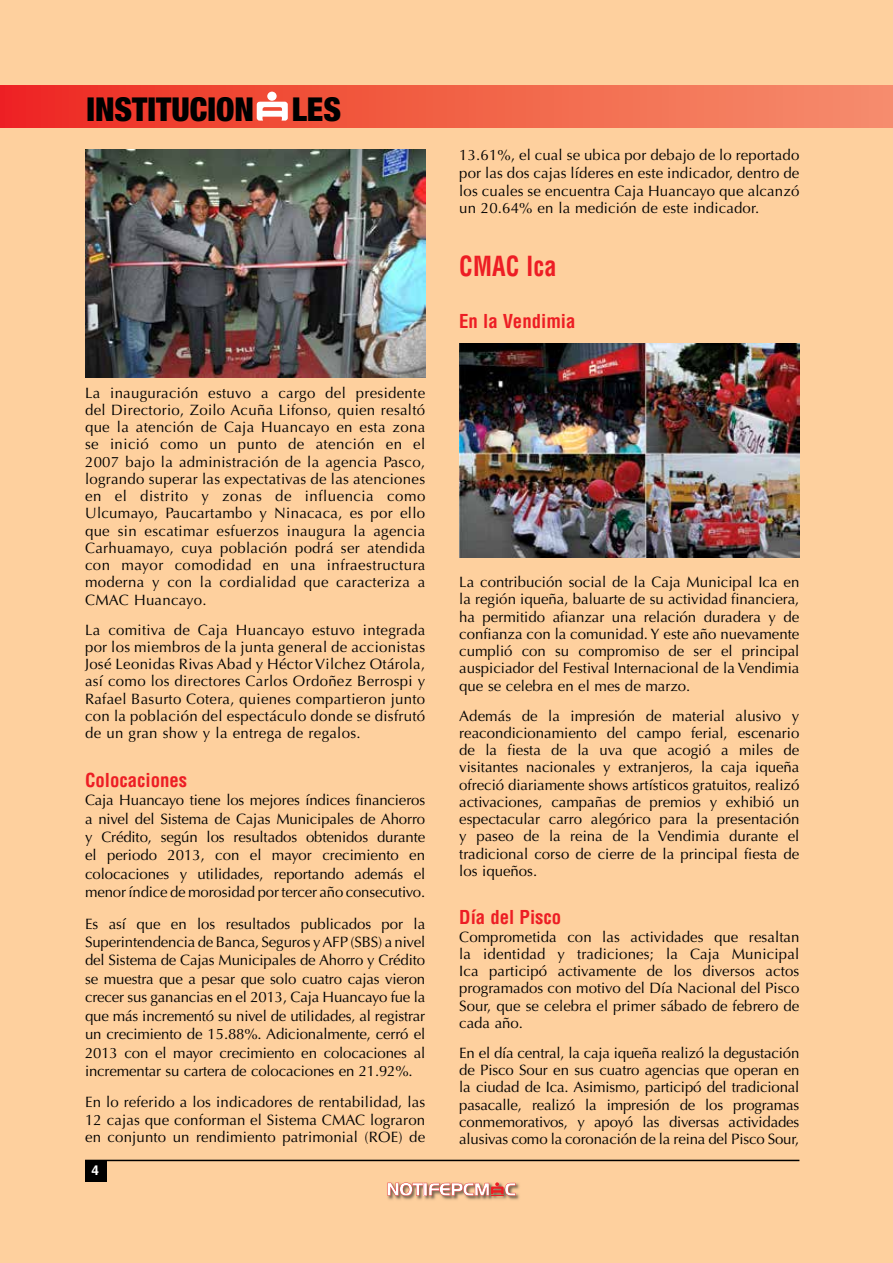
<style>
.page{position:relative;width:893px;height:1263px;background:#fed09e}
.page>*{position:absolute;margin:0;border:0;box-sizing:border-box;transform-origin:0 0}
.t1{font:900 condensed 33px "Helvetica Neue";color:#000}
.t2{font:700 condensed 27px "Helvetica LT Std";letter-spacing:.01em;color:#ed1d24;scale:.9 1}
.t3{font:700 condensed 18.75px "Helvetica LT Std";color:#ed1d24}
.t4{font:15px/17.2px "Optima LT Std";color:#000;text-align:justify}
.t5{font:700 13.5px "Helvetica LT Std";color:#fff}
</style>
<div class="page">
<div style="left:0;top:85px;width:893px;height:43px;background:linear-gradient(to right,#ed2a21,#f6916c)"></div>
<svg style="left:257px;top:102px;width:31px;height:19px"></svg>
<div style="left:267px;top:92px;width:10px;height:9px;background:#fff;border-radius:50%"></div>
<div style="left:85px;top:1160px;width:21px;height:22px;background:#000"></div>
<hr style="left:85px;top:1160px;width:714px;height:1px;background:#000">
<img style="left:387px;top:1182px;width:133px;height:18px">
<svg style="left:387px;top:1182px;width:128px;height:14px"></svg>
<img style="left:85px;top:150px;width:340px;height:227px">
<img style="left:459px;top:343px;width:340px;height:214px">
<h1 class="t1" style="left:86px;top:89px;width:256px">INSTITUCION LES</h1>
<p class="t4" style="left:85px;top:384px;width:342px">La inauguración estuvo a cargo del presidente del Directorio, Zoilo Acuña Lifonso, quien resaltó que la atención de Caja Huancayo en esta zona se inició como un punto de atención en el 2007 bajo la administración de la agencia Pasco, logrando superar las expectativas de las atenciones en el distrito y zonas de influencia como Ulcumayo, Paucartambo y Ninacaca, es por ello que sin escatimar esfuerzos inaugura la agencia Carhuamayo, cuya población podrá ser atendida con mayor comodidad en una infraestructura moderna y con la cordialidad que caracteriza a CMAC Huancayo.</p>
<p class="t4" style="left:85px;top:621px;width:342px">La comitiva de Caja Huancayo estuvo integrada por los miembros de la junta general de accionistas José Leonidas Rivas Abad y Héctor Vilchez Otárola, así como los directores Carlos Ordoñez Berrospi y Rafael Basurto Cotera, quienes compartieron junto con la población del espectáculo donde se disfrutó de un gran show y la entrega de regalos.</p>
<p class="t3" style="left:85px;top:768px;width:104px">Colocaciones</p>
<p class="t4" style="left:85px;top:791px;width:342px;line-height:18.5px">Caja Huancayo tiene los mejores índices financieros a nivel del Sistema de Cajas Municipales de Ahorro y Crédito, según los resultados obtenidos durante el periodo 2013, con el mayor crecimiento en colocaciones y utilidades, reportando además el menor índice de morosidad por tercer año consecutivo.</p>
<p class="t4" style="left:85px;top:914px;width:342px;line-height:18.5px">Es así que en los resultados publicados por la Superintendencia de Banca, Seguros y AFP (SBS) a nivel del Sistema de Cajas Municipales de Ahorro y Crédito se muestra que a pesar que solo cuatro cajas vieron crecer sus ganancias en el 2013, Caja Huancayo fue la que más incrementó su nivel de utilidades, al registrar un crecimiento de 15.88%. Adicionalmente, cerró el 2013 con el mayor crecimiento en colocaciones al incrementar su cartera de colocaciones en 21.92%.</p>
<p class="t4" style="left:85px;top:1093px;width:342px;line-height:17.9px">En lo referido a los indicadores de rentabilidad, las 12 cajas que conforman el Sistema CMAC lograron en conjunto un rendimiento patrimonial (ROE) de</p>
<p class="t5" style="left:91px;top:1162px;width:9px">4</p>
<p class="t4" style="left:459px;top:146px;width:342px;line-height:17.9px">13.61%, el cual se ubica por debajo de lo reportado por las dos cajas líderes en este indicador, dentro de los cuales se encuentra Caja Huancayo que alcanzó un 20.64% en la medición de este indicador.</p>
<h2 class="t2" style="left:459px;top:249px;width:110px">CMAC Ica</h2>
<p class="t3" style="left:459px;top:310px;width:118px">En la Vendimia</p>
<p class="t4" style="left:459px;top:574px;width:342px">La contribución social de la Caja Municipal Ica en la región iqueña, baluarte de su actividad financiera, ha permitido afianzar una relación duradera y de confianza con la comunidad. Y este año nuevamente cumplió con su compromiso de ser el principal auspiciador del Festival Internacional de la Vendimia que se celebra en el mes de marzo.</p>
<p class="t4" style="left:459px;top:707px;width:342px">Además de la impresión de material alusivo y reacondicionamiento del campo ferial, escenario de la fiesta de la uva que acogió a miles de visitantes nacionales y extranjeros, la caja iqueña ofreció diariamente shows artísticos gratuitos, realizó activaciones, campañas de premios y exhibió un espectacular carro alegórico para la presentación y paseo de la reina de la Vendimia durante el tradicional corso de cierre de la principal fiesta de los iqueños.</p>
<p class="t3" style="left:459px;top:906px;width:103px">Día del Pisco</p>
<p class="t4" style="left:459px;top:928px;width:342px">Comprometida con las actividades que resaltan la identidad y tradiciones; la Caja Municipal Ica participó activamente de los diversos actos programados con motivo del Día Nacional del Pisco Sour, que se celebra el primer sábado de febrero de cada año.</p>
<p class="t4" style="left:459px;top:1044px;width:342px">En el día central, la caja iqueña realizó la degustación de Pisco Sour en sus cuatro agencias que operan en la ciudad de Ica. Asimismo, participó del tradicional pasacalle, realizó la impresión de los programas conmemorativos, y apoyó las diversas actividades alusivas como la coronación de la reina del Pisco Sour,</p>
</div>
